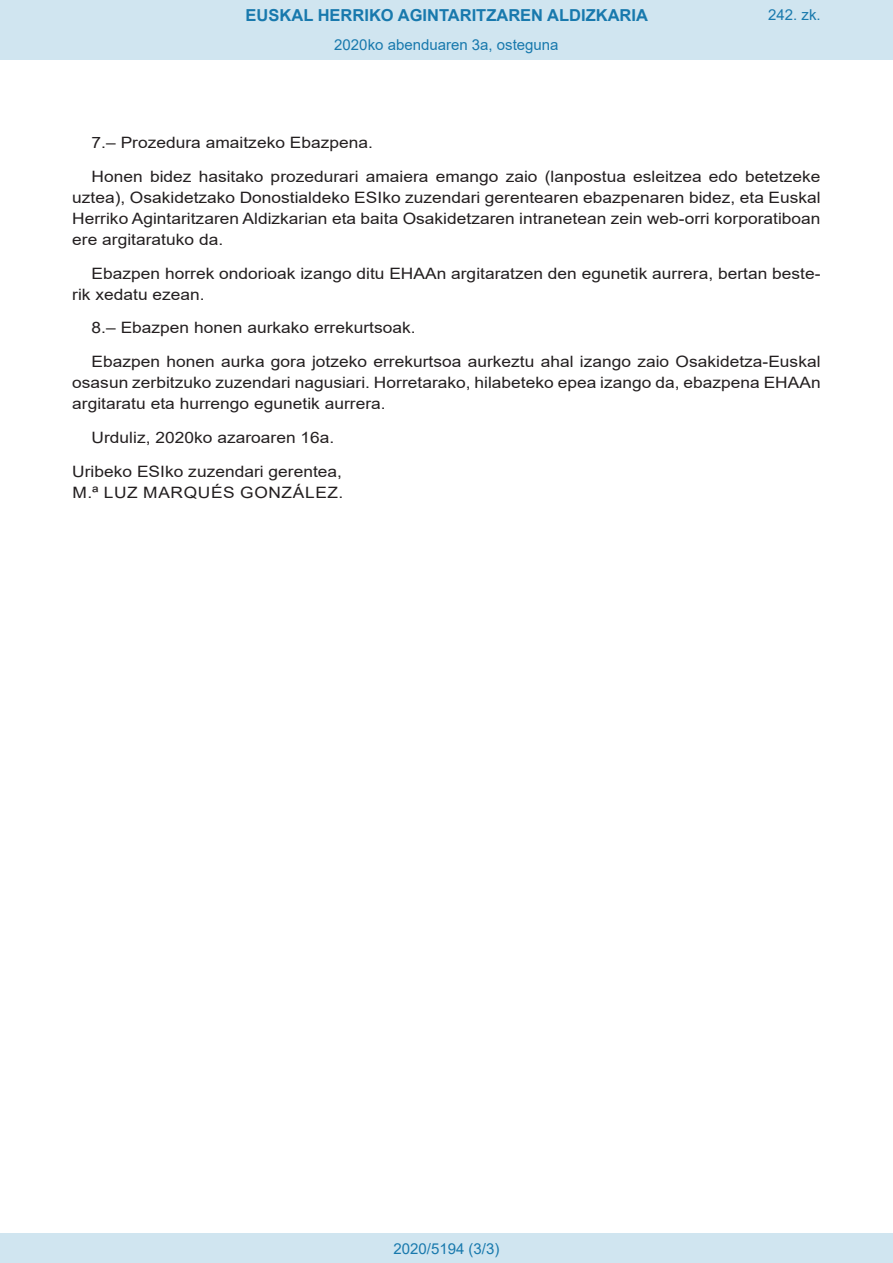
<style>
.page{position:relative;width:893px;height:1263px;background:#fff}
.page>*{position:absolute;margin:0;border:0;box-sizing:border-box;transform-origin:0 0}
.t1{font:700 16.5px "Arial";color:#1879ad}
.BOPVDetalle{font:15.6px/21px "Arial";color:#231f20;text-align:justify;scale:1.11 1}
.BOPVFirmaPuesto{font:15.6px "Arial";color:#231f20;scale:1.11 1}
.BOPVFirmaLugFec{font:15.6px "Arial";color:#231f20;scale:1.11 1}
.BOPVFirmaNombre{font:15.6px "Arial";letter-spacing:.035em;color:#231f20;scale:1.11 1}
.Paginacion_Centro{font:15px "Arial";color:#1879ad}
</style>
<div class="page">
<div style="left:0;top:0;width:893px;height:60px;background:#d0e5f0"></div>
<div style="left:0;top:1233px;width:893px;height:30px;background:#d0e5f0"></div>
<p class="t1" style="left:246px;top:3px;width:404px">EUSKAL HERRIKO AGINTARITZAREN ALDIZKARIA</p>
<p class="Paginacion_Centro" style="left:334px;top:35px;width:226px">2020ko abenduaren 3a, osteguna</p>
<p class="Paginacion_Centro" style="left:768px;top:5px;width:54px">242. zk.</p>
<p class="BOPVDetalle" style="left:92px;top:132px;width:255px">7.– Prozedura amaitzeko Ebazpena.</p>
<p class="BOPVDetalle" style="left:72px;top:166px;width:676px;text-indent:19px">Honen bidez hasitako prozedurari amaiera emango zaio (lanpostua esleitzea edo betetzeke uztea), Osakidetzako Donostialdeko ESIko zuzendari gerentearen ebazpenaren bidez, eta Euskal Herriko Agintaritzaren Aldizkarian eta baita Osakidetzaren intranetean zein web-orri korporatiboan ere argitaratuko da.</p>
<p class="BOPVDetalle" style="left:72px;top:263px;width:676px;text-indent:19px">Ebazpen horrek ondorioak izango ditu EHAAn argitaratzen den egunetik aurrera, bertan beste&shy;rik xedatu ezean.</p>
<p class="BOPVDetalle" style="left:92px;top:317px;width:293px">8.– Ebazpen honen aurkako errekurtsoak.</p>
<p class="BOPVDetalle" style="left:72px;top:351px;width:676px;text-indent:19px">Ebazpen honen aurka gora jotzeko errekurtsoa aurkeztu ahal izango zaio Osakidetza-Euskal osasun zerbitzuko zuzendari nagusiari. Horretarako, hilabeteko epea izango da, ebazpena EHAAn argitaratu eta hurrengo egunetik aurrera.</p>
<p class="BOPVFirmaLugFec" style="left:92px;top:427px;width:220px">Urduliz, 2020ko azaroaren 16a.</p>
<p class="BOPVFirmaPuesto" style="left:72px;top:460px;width:245px">Uribeko ESIko zuzendari gerentea,</p>
<p class="BOPVFirmaNombre" style="left:73px;top:481px;width:245px">M.ª LUZ MARQUÉS GONZÁLEZ.</p>
<p class="Paginacion_Centro" style="left:393px;top:1238px;width:107px">2020/5194 (3/3)</p>
</div>
